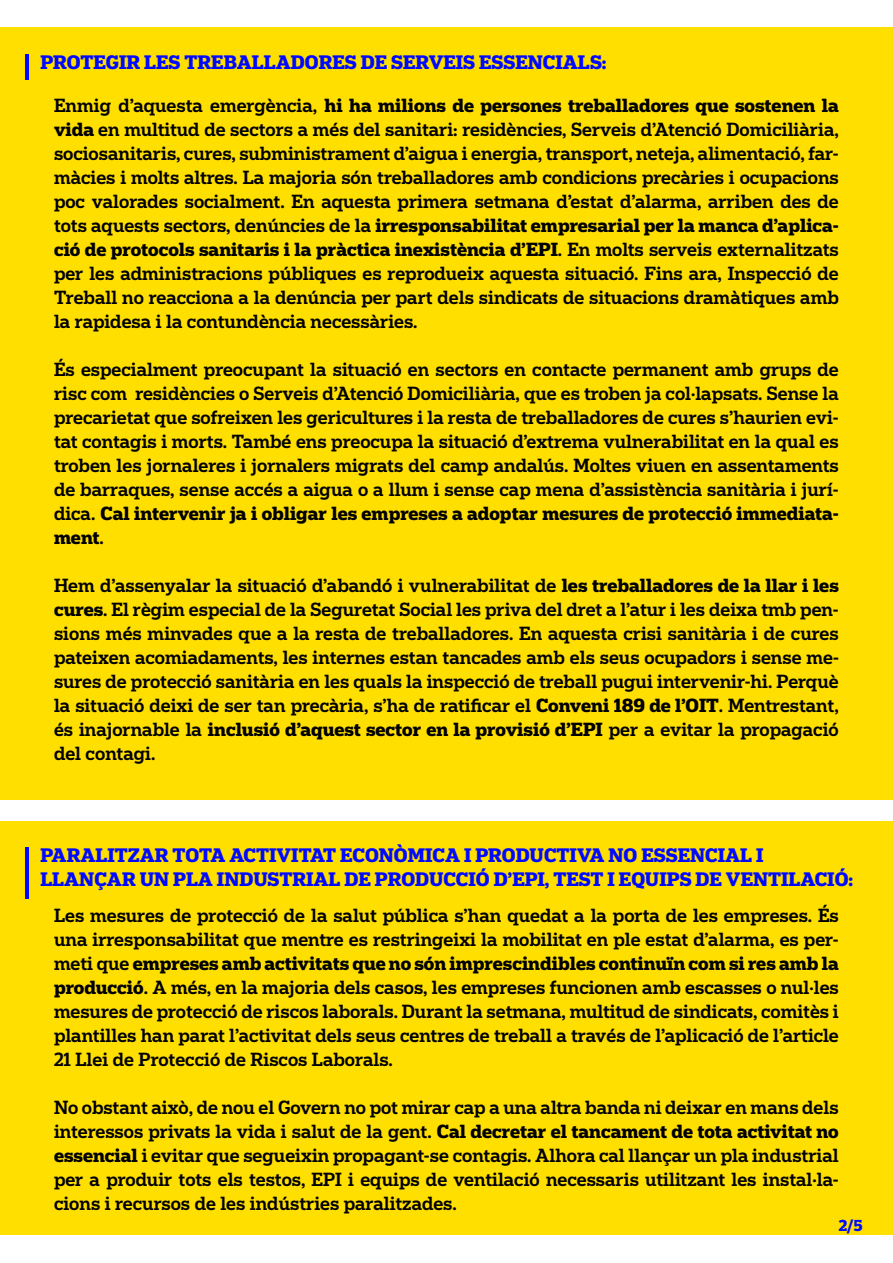
<style>
.page{position:relative;width:893px;height:1263px;background:#fff}
.page>*{position:absolute;margin:0;border:0;box-sizing:border-box;transform-origin:0 0}
.t1{font:700 18.45px/24px "Popular";color:#0009ff}
.t2{font:500 18px/24px "Popular";color:#000;text-align:justify}
.t3{font:700 15px "Popular";color:#0009ff}
.s1{font-weight:700}
</style>
<div class="page">
<div style="left:0;top:27px;width:893px;height:772px;background:#ffdf00"></div>
<div style="left:0;top:821px;width:893px;height:413px;background:#ffdf00"></div>
<hr style="left:25px;top:55px;width:4px;height:25px;background:#0009ff">
<hr style="left:25px;top:847px;width:4px;height:52px;background:#0009ff">
<p class="t1" style="left:40px;top:49px;width:568px">PROTEGIR LES TREBALLADORES DE SERVEIS ESSENCIALS:</p>
<p class="t2" style="left:54px;top:92px;width:786px">Enmig d’aquesta emergència, <span class="s1">hi ha milions de persones treballadores que sostenen la vida</span> en multitud de sectors a més del sanitari: residències, Serveis d’Atenció Domiciliària, sociosanitaris, cures, subministrament d’aigua i energia, transport, neteja, alimentació, far&shy;màcies i molts altres. La majoria són treballadores amb condicions precàries i ocupacions poc valorades socialment. En aquesta primera setmana d’estat d’alarma, arriben des de tots aquests sectors, denúncies de la <span class="s1">irresponsabilitat empresarial per la manca d’aplica&shy;ció de protocols sanitaris i la pràctica inexistència d’EPI</span>. En molts serveis externalitzats per les administracions públiques es reprodueix aquesta situació. Fins ara, Inspecció de Treball no reacciona a la denúncia per part dels sindicats de situacions dramàtiques amb la rapidesa i la contundència necessàries.</p>
<p class="t2" style="left:54px;top:356px;width:786px">És especialment preocupant la situació en sectors en contacte permanent amb grups de risc com residències o Serveis d’Atenció Domiciliària, que es troben ja col·lapsats. Sense la precarietat que sofreixen les gericultures i la resta de treballadores de cures s’haurien evi&shy;tat contagis i morts. També ens preocupa la situació d’extrema vulnerabilitat en la qual es troben les jornaleres i jornalers migrats del camp andalús. Moltes viuen en assentaments de barraques, sense accés a aigua o a llum i sense cap mena d’assistència sanitària i jurí&shy;dica. <span class="s1">Cal intervenir ja i obligar les empreses a adoptar mesures de protecció immediata&shy;ment</span>.</p>
<p class="t2" style="left:54px;top:572px;width:786px">Hem d’assenyalar la situació d’abandó i vulnerabilitat de <span class="s1">les treballadores de la llar i les cures</span>. El règim especial de la Seguretat Social les priva del dret a l’atur i les deixa tmb pen&shy;sions més minvades que a la resta de treballadores. En aquesta crisi sanitària i de cures pateixen acomiadaments, les internes estan tancades amb els seus ocupadors i sense me&shy;sures de protecció sanitària en les quals la inspecció de treball pugui intervenir-hi. Perquè la situació deixi de ser tan precària, s’ha de ratificar el <span class="s1">Conveni 189 de l’OIT</span>. Mentrestant, és inajornable la <span class="s1">inclusió d’aquest sector en la provisió d’EPI</span> per a evitar la propagació del contagi.</p>
<p class="t1" style="left:40px;top:843px;width:814px">PARALITZAR TOTA ACTIVITAT ECONÒMICA I PRODUCTIVA NO ESSENCIAL I<br>LLANÇAR UN PLA INDUSTRIAL DE PRODUCCIÓ D’EPI, TEST I EQUIPS DE VENTILACIÓ:</p>
<p class="t2" style="left:54px;top:903px;width:786px">Les mesures de protecció de la salut pública s’han quedat a la porta de les empreses. És una irresponsabilitat que mentre es restringeixi la mobilitat en ple estat d’alarma, es per&shy;meti que <span class="s1">empreses amb activitats que no són imprescindibles continuïn com si res amb la producció</span>. A més, en la majoria dels casos, les empreses funcionen amb escasses o nul·les mesures de protecció de riscos laborals. Durant la setmana, multitud de sindicats, comitès i plantilles han parat l’activitat dels seus centres de treball a través de l’aplicació de l’article 21 Llei de Protecció de Riscos Laborals.</p>
<p class="t2" style="left:54px;top:1094px;width:786px">No obstant això, de nou el Govern no pot mirar cap a una altra banda ni deixar en mans dels interessos privats la vida i salut de la gent. <span class="s1">Cal decretar el tancament de tota activitat no essencial</span> i evitar que segueixin propagant-se contagis. Alhora cal llançar un pla industrial per a produir tots els testos, EPI i equips de ventilació necessaris utilitzant les instal·la&shy;cions i recursos de les indústries paralitzades.</p>
<p class="t3" style="left:839px;top:1215px;width:25px">2/5</p>
</div>
